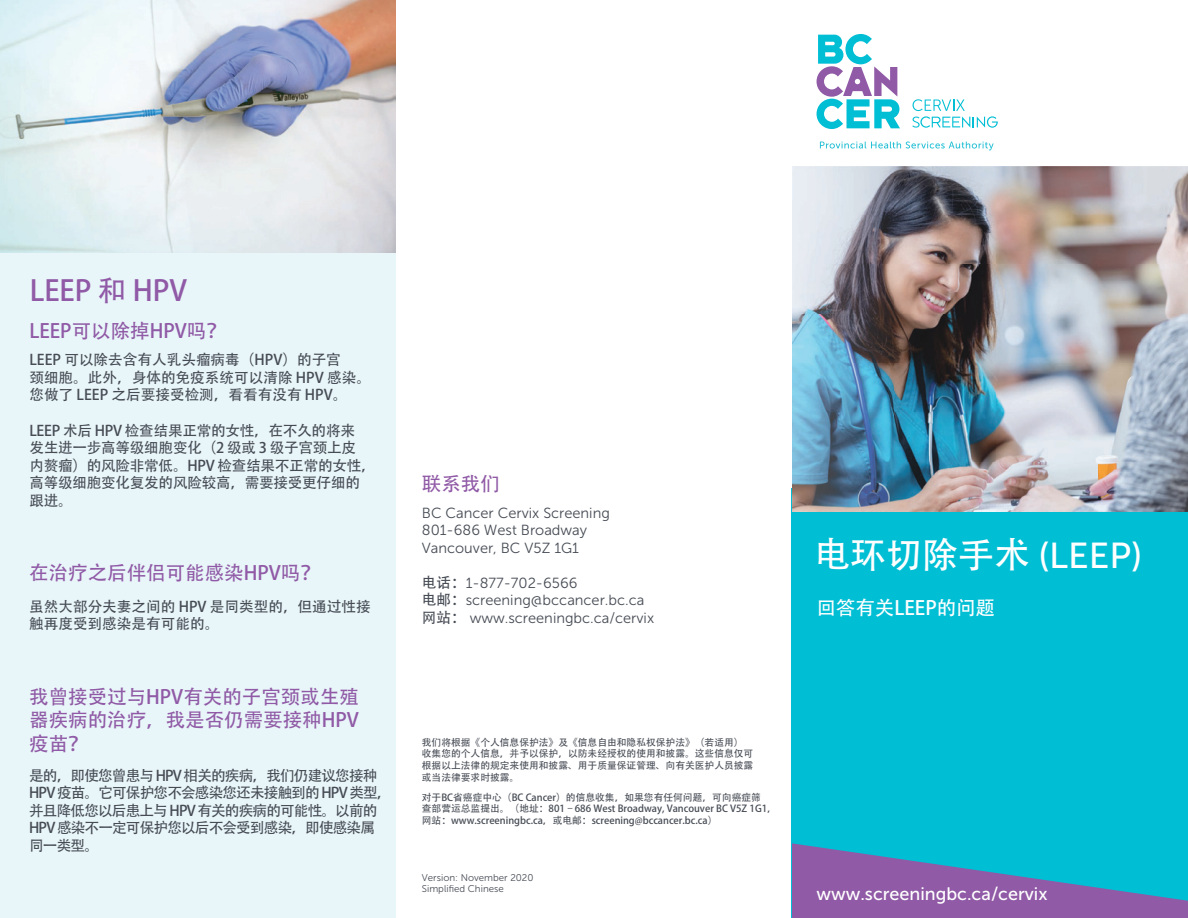
<style>
.page{position:relative;width:1188px;height:918px;background:#fff}
.page>*{position:absolute;margin:0;border:0;box-sizing:border-box;transform-origin:0 0}
.t1{font:36px "Adobe Heiti Std";color:#fff}
.t2{font:28.5px "Adobe Heiti Std";color:#905aa6}
.t3{font:19.5px/23.4px "Adobe Heiti Std";color:#905aa6;text-align:justify}
.t4{font:19.5px "Adobe Heiti Std";color:#fff}
.t5{font:18px "Museo Sans 500";color:#fff}
.t6{font:14.7px/17.5px "Museo Sans 300";color:#464b54}
.t7{font:14.7px/17.5px "Adobe Heiti Std";letter-spacing:-.055em;color:#464b54}
.t8{font:14.7px/17.5px "Adobe Heiti Std";color:#464b54}
.t9{font:14.7px/17.5px "Adobe Heiti Std";letter-spacing:-.02em;color:#464b54}
.t10{font:9.75px/11.7px "Adobe Heiti Std";color:#464b54}
.t11{font:9.75px/11.7px "Museo Sans 300";color:#464b54}
.s1{font-family:"Adobe Heiti Std"}
.s2{font-family:"Museo Sans 500"}
</style>
<div class="page">
<div style="left:0;top:0;width:396px;height:918px;background:#e8f6f9"></div>
<div style="left:792px;top:489px;width:396px;height:429px;background:#00bfd5"></div>
<svg style="left:792px;top:843px;width:396px;height:75px"></svg>
<svg style="left:820px;top:141px;width:174px;height:9px"></svg>
<svg style="left:817px;top:34px;width:83px;height:95px"></svg>
<svg style="left:912px;top:99px;width:86px;height:29px"></svg>
<img style="left:792px;top:166px;width:396px;height:345px">
<img style="left:0;top:0;width:396px;height:253px">
<h2 class="t2" style="left:30px;top:273px;width:159px">LEEP 和 HPV</h2>
<h3 class="t3" style="left:29px;top:320px;width:198px">LEEP可以除掉HPV吗？</h3>
<h3 class="t8" style="left:29px;top:351px;width:343px">LEEP 可以除去含有人乳头瘤病毒（HPV）的子宫<br>颈细胞。此外，身体的免疫系统可以清除 HPV 感染。您做了 LEEP 之后要接受检测，看看有没有 HPV。</h3>
<h3 class="t9" style="left:29px;top:422px;width:348px">LEEP 术后 HPV 检查结果正常的女性，在不久的将来<br>发生进一步高等级细胞变化（2 级或 3 级子宫颈上皮<br>内赘瘤）的风险非常低。HPV 检查结果不正常的女性，高等级细胞变化复发的风险较高，需要接受更仔细的跟进。</h3>
<h3 class="t3" style="left:29px;top:562px;width:292px">在治疗之后伴侣可能感染HPV吗？</h3>
<h3 class="t8" style="left:29px;top:598px;width:343px">虽然大部分夫妻之间的 HPV 是同类型的，但通过性接触再度受到感染是有可能的。</h3>
<h3 class="t3" style="left:29px;top:685px;width:331px">我曾接受过与HPV有关的子宫颈或生殖器疾病的治疗，我是否仍需要接种HPV疫苗？</h3>
<h3 class="t7" style="left:29px;top:767px;width:364px">是的，即使您曾患与 HPV 相关的疾病，我们仍建议您接种<br>HPV 疫苗。它可保护您不会感染您还未接触到的 HPV 类型，并且降低您以后患上与 HPV 有关的疾病的可能性。以前的<br>HPV 感染不一定可保护您以后不会受到感染，即使感染属同一类型。</h3>
<h3 class="t3" style="left:422px;top:473px;width:79px">联系我们</h3>
<h3 class="t6" style="left:422px;top:504px;width:189px">BC Cancer Cervix Screening<br>801-686 West Broadway<br>Vancouver, BC V5Z 1G1</h3>
<h3 class="t6" style="left:422px;top:574px;width:234px"><span class="s1">电话：</span>1-877-702-6566<br><span class="s1">电邮：</span>screening@bccancer.bc.ca<span class="s1">网站：</span> www.screeningbc.ca/cervix</h3>
<p class="t10" style="left:422px;top:736px;width:333px">我们将根据《个人信息保护法》及《信息自由和隐私权保护法》（若适用）收集您的个人信息，并予以保护，以防未经授权的使用和披露。这些信息仅可根据以上法律的规定来使用和披露、用于质量保证管理、向有关医护人员披露或当法律要求时披露。</p>
<p class="t10" style="left:422px;top:792px;width:357px">对于BC省癌症中心（BC Cancer）的信息收集，如果您有任何问题，可向癌症筛<br>查部营运总监提出。（地址：801–686 West Broadway, Vancouver BC V5Z 1G1，网站：www.screeningbc.ca，或电邮：screening@bccancer.bc.ca）</p>
<p class="t11" style="left:422px;top:871px;width:113px">Version: November 2020<br>Simplified Chinese</p>
<h1 class="t1" style="left:814px;top:533px;width:329px">电环切除手术 <span class="s2">(LEEP)</span></h1>
<h3 class="t4" style="left:816px;top:597px;width:180px">回答有关LEEP的问题</h3>
<h3 class="t5" style="left:816px;top:884px;width:233px">www.screeningbc.ca/cervix</h3>
</div>
